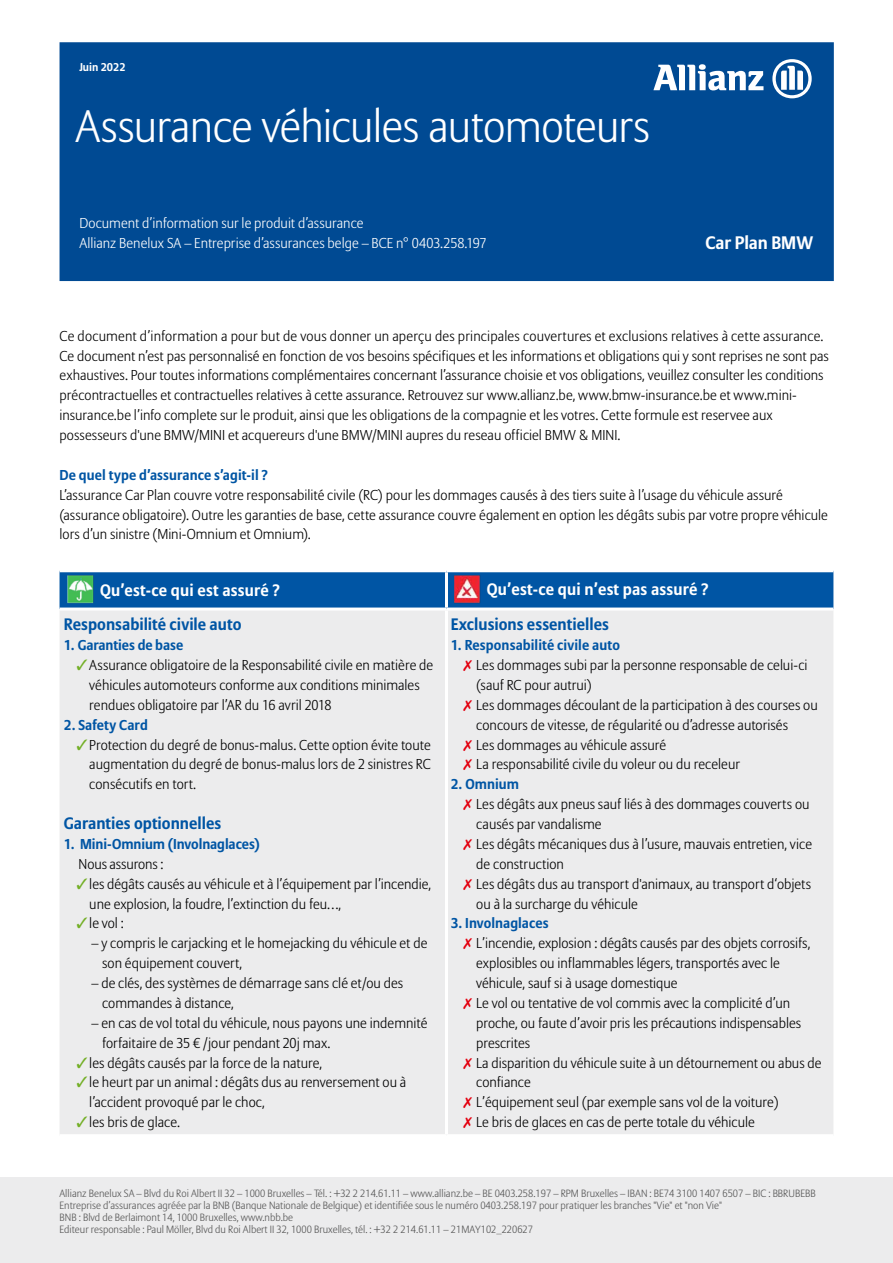
<style>
.page{position:relative;width:893px;height:1263px;background:#fff}
.page>*{position:absolute;margin:0;border:0;box-sizing:border-box;transform-origin:0 0}
.t1{font:300 45px "Allianz Sans";letter-spacing:-.015em;color:#fff}
.t2{font:700 18px "Allianz Sans";letter-spacing:-.005em;color:#fff}
.t3{font:700 16.5px "Allianz Sans";color:#0055a4}
.t4{font:700 16.5px "Allianz Sans";letter-spacing:.01em;color:#fff}
.t5{font:300 14.25px/20px "Allianz Sans";color:#000}
.t6{font:700 14.25px "Allianz Sans";letter-spacing:.005em;color:#0055a4}
.t7{font:300 14.25px/20px "Allianz Sans";color:#fff}
.t8{font:700 11.25px "Allianz Sans";color:#fff}
.t9{font:300 10.5px/12px "Allianz Sans";color:#565656}
.s1{color:#73af26}
.s2{color:#e3000f}
</style>
<div class="page">
<div style="left:60px;top:572px;width:773px;height:35px;background:#0055a4"></div>
<div style="left:60px;top:611px;width:773px;height:523px;background:#ececed"></div>
<hr style="left:445px;top:572px;width:3px;height:35px;background:#fff">
<hr style="left:445px;top:610px;width:3px;height:524px;background:#fff">
<img style="left:64px;top:572px;width:32px;height:34px">
<img style="left:451px;top:572px;width:32px;height:34px">
<div style="left:0;top:1178px;width:893px;height:85px;background:#ececed"></div>
<div style="left:60px;top:42px;width:774px;height:239px;background:#004a93"></div>
<svg style="left:653px;top:64px;width:110px;height:26px"></svg>
<svg style="left:772px;top:59px;width:40px;height:39px"></svg>
<p class="t8" style="left:79px;top:60px;width:48px">Juin 2022</p>
<h1 class="t1" style="left:76px;top:99px;width:576px">Assurance véhicules automoteurs</h1>
<p class="t7" style="left:79px;top:214px;width:409px">Document d’information sur le produit d’assurance<br>Allianz Benelux SA – Entreprise d’assurances belge – BCE n° 0403.258.197</p>
<p class="t2" style="left:705px;top:231px;width:109px">Car Plan BMW</p>
<p class="t5" style="left:60px;top:326px;width:771px">Ce document d’information a pour but de vous donner un aperçu des principales couvertures et exclusions relatives à cette assurance.<br>Ce document n’est pas personnalisé en fonction de vos besoins spécifiques et les informations et obligations qui y sont reprises ne sont pas exhaustives. Pour toutes informations complémentaires concernant l’assurance choisie et vos obligations, veuillez consulter les conditions précontractuelles et contractuelles relatives à cette assurance. Retrouvez sur www.allianz.be, www.bmw-insurance.be et www.mini&shy;insurance.be l’info complete sur le produit, ainsi que les obligations de la compagnie et les votres. Cette formule est reservee aux possesseurs d'une BMW/MINI et acquereurs d'une BMW/MINI aupres du reseau officiel BMW &amp; MINI.</p>
<p class="t6" style="left:60px;top:466px;width:210px">De quel type d’assurance s’agit-il ?</p>
<p class="t5" style="left:60px;top:485px;width:770px">L’assurance Car Plan couvre votre responsabilité civile (RC) pour les dommages causés à des tiers suite à l’usage du véhicule assuré (assurance obligatoire). Outre les garanties de base, cette assurance couvre également en option les dégâts subis par votre propre véhicule lors d’un sinistre (Mini-Omnium et Omnium).</p>
<p class="t4" style="left:100px;top:579px;width:182px">Qu’est-ce qui est assuré ?</p>
<p class="t4" style="left:487px;top:579px;width:223px">Qu’est-ce qui n’est pas assuré ?</p>
<p class="t3" style="left:64px;top:614px;width:179px">Responsabilité civile auto</p>
<p class="t6" style="left:64px;top:636px;width:121px">1. Garanties de base</p>
<p class="t5" style="left:89px;top:656px;width:345px;text-indent:-13px"><span class="s1">✓</span>Assurance obligatoire de la Responsabilité civile en matière de véhicules automoteurs conforme aux conditions minimales rendues obligatoire par l’AR du 16 avril 2018</p>
<p class="t6" style="left:64px;top:715px;width:86px">2. Safety Card</p>
<p class="t5" style="left:89px;top:735px;width:343px;text-align:justify;text-indent:-13px"><span class="s1">✓</span>Protection du degré de bonus-malus. Cette option évite toute augmentation du degré de bonus-malus lors de 2 sinistres RC consécutifs en tort.</p>
<p class="t3" style="left:64px;top:813px;width:159px">Garanties optionnelles</p>
<p class="t6" style="left:64px;top:835px;width:198px">1. Mini-Omnium (Involnaglaces)</p>
<p class="t5" style="left:79px;top:854px;width:86px">Nous assurons :</p>
<p class="t5" style="left:89px;top:874px;width:343px;text-indent:-13px"><span class="s1">✓</span>les dégâts causés au véhicule et à l’équipement par l’incendie, une explosion, la foudre, l’extinction du feu…,</p>
<p class="t5" style="left:77px;top:914px;width:49px"><span class="s1">✓</span>le vol :</p>
<p class="t5" style="left:102px;top:934px;width:327px;text-indent:-11px">– y compris le carjacking et le homejacking du véhicule et de son équipement couvert,</p>
<p class="t5" style="left:102px;top:974px;width:303px;text-indent:-11px">– de clés, des systèmes de démarrage sans clé et/ou des commandes à distance,</p>
<p class="t5" style="left:102px;top:1013px;width:327px;text-indent:-11px">– en cas de vol total du véhicule, nous payons une indemnité forfaitaire de 35 € /jour pendant 20j max.</p>
<p class="t5" style="left:77px;top:1053px;width:247px"><span class="s1">✓</span>les dégâts causés par la force de la nature,</p>
<p class="t5" style="left:89px;top:1073px;width:319px;text-indent:-13px"><span class="s1">✓</span>le heurt par un animal : dégâts dus au renversement ou à l’accident provoqué par le choc,</p>
<p class="t5" style="left:77px;top:1113px;width:105px"><span class="s1">✓</span>les bris de glace.</p>
<p class="t3" style="left:451px;top:614px;width:160px">Exclusions essentielles</p>
<p class="t6" style="left:451px;top:636px;width:171px">1. Responsabilité civile auto</p>
<p class="t5" style="left:463px;top:656px;width:345px"><span class="s2">✗</span> Les dommages subi par la personne responsable de celui-ci</p>
<p class="t5" style="left:476px;top:676px;width:117px">(sauf RC pour autrui)</p>
<p class="t5" style="left:463px;top:695px;width:356px"><span class="s2">✗</span> Les dommages découlant de la participation à des courses ou</p>
<p class="t5" style="left:476px;top:715px;width:313px">concours de vitesse, de régularité ou d’adresse autorisés</p>
<p class="t5" style="left:463px;top:735px;width:204px"><span class="s2">✗</span> Les dommages au véhicule assuré</p>
<p class="t5" style="left:463px;top:755px;width:278px"><span class="s2">✗</span> La responsabilité civile du voleur ou du receleur</p>
<p class="t6" style="left:451px;top:775px;width:70px">2. Omnium</p>
<p class="t5" style="left:463px;top:795px;width:348px"><span class="s2">✗</span> Les dégâts aux pneus sauf liés à des dommages couverts ou</p>
<p class="t5" style="left:476px;top:815px;width:127px">causés par vandalisme</p>
<p class="t5" style="left:463px;top:835px;width:350px"><span class="s2">✗</span> Les dégâts mécaniques dus à l’usure, mauvais entretien, vice</p>
<p class="t5" style="left:476px;top:854px;width:89px">de construction</p>
<p class="t5" style="left:463px;top:874px;width:349px"><span class="s2">✗</span> Les dégâts dus au transport d'animaux, au transport d‘objets</p>
<p class="t5" style="left:476px;top:894px;width:163px">ou à la surcharge du véhicule</p>
<p class="t6" style="left:451px;top:914px;width:100px">3. Involnaglaces</p>
<p class="t5" style="left:463px;top:934px;width:348px"><span class="s2">✗</span> L’incendie, explosion : dégâts causés par des objets corrosifs,</p>
<p class="t5" style="left:476px;top:954px;width:305px">explosibles ou inflammables légers, transportés avec le</p>
<p class="t5" style="left:476px;top:974px;width:203px">véhicule, sauf si à usage domestique</p>
<p class="t5" style="left:463px;top:994px;width:328px"><span class="s2">✗</span> Le vol ou tentative de vol commis avec la complicité d’un</p>
<p class="t5" style="left:476px;top:1013px;width:326px">proche, ou faute d’avoir pris les précautions indispensables</p>
<p class="t5" style="left:476px;top:1033px;width:55px">prescrites</p>
<p class="t5" style="left:463px;top:1053px;width:360px"><span class="s2">✗</span> La disparition du véhicule suite à un détournement ou abus de</p>
<p class="t5" style="left:476px;top:1073px;width:56px">confiance</p>
<p class="t5" style="left:463px;top:1093px;width:317px"><span class="s2">✗</span> L’équipement seul (par exemple sans vol de la voiture)</p>
<p class="t5" style="left:463px;top:1113px;width:293px"><span class="s2">✗</span> Le bris de glaces en cas de perte totale du véhicule</p>
<p class="t9" style="left:60px;top:1187px;width:758px">Allianz Benelux SA – Blvd du Roi Albert II 32 – 1000 Bruxelles – Tél. : +32 2 214.61.11 – www.allianz.be – BE 0403.258.197 – RPM Bruxelles – IBAN : BE74 3100 1407 6507 – BIC : BBRUBEBB Entreprise d’assurances agréée par la BNB (Banque Nationale de Belgique) et identifiée sous le numéro 0403.258.197 pour pratiquer les branches "Vie" et "non Vie"<br>BNB : Blvd de Berlaimont 14, 1000 Bruxelles, www.nbb.be<br>Editeur responsable : Paul Möller, Blvd du Roi Albert II 32, 1000 Bruxelles, tél. : +32 2 214.61.11 – 21MAY102_220627</p>
</div>
